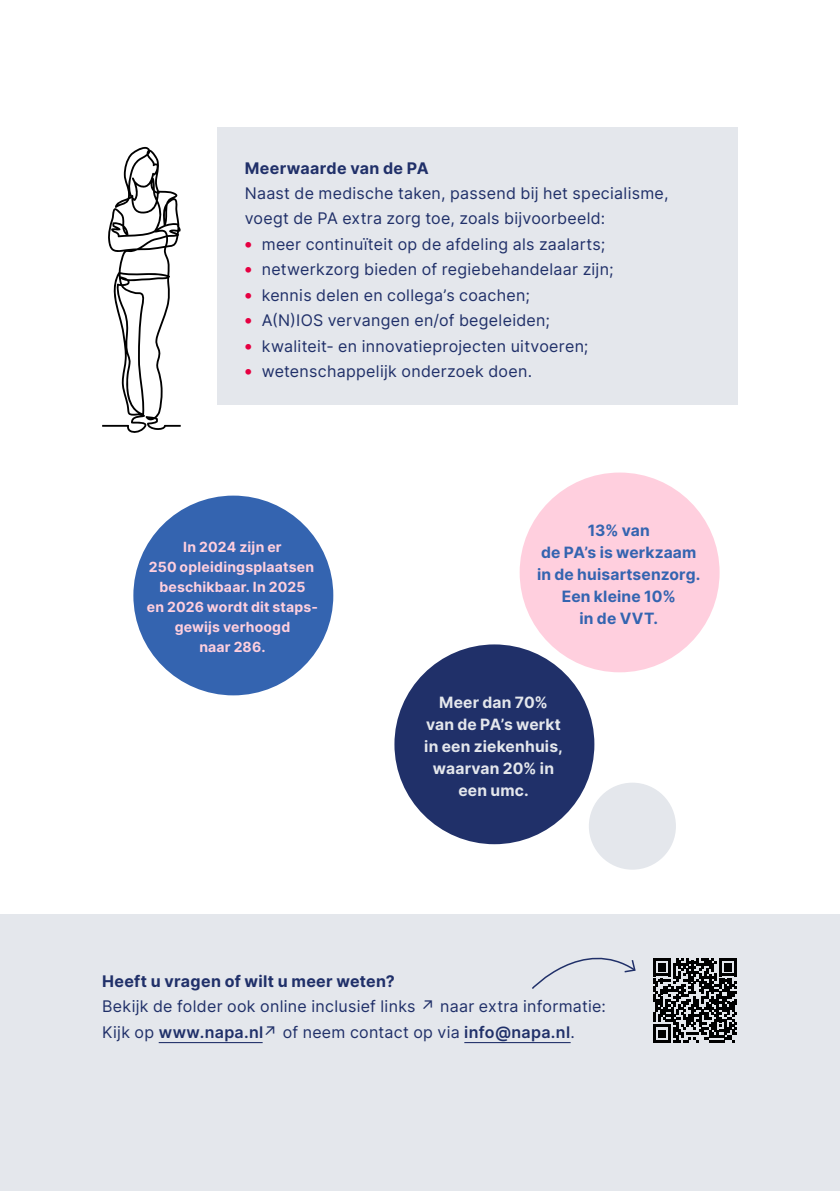
<style>
.page{position:relative;width:840px;height:1191px;background:#fff}
.page>*{position:absolute;margin:0;border:0;box-sizing:border-box;transform-origin:0 0}
.t1{font:16px/25.4px "Inter";letter-spacing:.02em;color:#203069}
.t2{font:700 16px "Inter";letter-spacing:.02em;color:#203069}
.t3{font:700 15.6px/22px "Inter";letter-spacing:.01em;color:#3464b0;text-align:center}
.t4{font:700 15.6px/22px "Inter";letter-spacing:.01em;color:#e4e7ec;text-align:center}
.t5{font:700 14px/20px "Inter";letter-spacing:.015em;color:#ffcfde;text-align:center}
.s1{font-weight:900;font-size:18px;color:#e60041}
.s2{font-weight:600}
</style>
<div class="page">
<div style="left:0;top:914px;width:839px;height:277px;background:#e4e7ec"></div>
<hr style="left:159px;top:1042px;width:103px;height:1px;background:#203069">
<hr style="left:464px;top:1042px;width:106px;height:1px;background:#203069">
<div style="left:133px;top:495px;width:200px;height:200px;background:#3464b0;border-radius:50%"></div>
<div style="left:217px;top:128px;width:520px;height:277px;background:#e4e7ec"></div>
<svg style="left:102px;top:146px;width:79px;height:287px"></svg>
<div style="left:588px;top:782px;width:87px;height:87px;background:#e4e7ec;border-radius:50%"></div>
<div style="left:394px;top:644px;width:200px;height:200px;background:#203069;border-radius:50%"></div>
<div style="left:519px;top:472px;width:200px;height:200px;background:#ffcfde;border-radius:50%"></div>
<svg style="left:653px;top:958px;width:83px;height:84px"></svg>
<svg style="left:532px;top:957px;width:104px;height:32px"></svg>
<p class="t2" style="left:244px;top:156px;width:185px">Meerwaarde van de PA</p>
<p class="t1" style="left:244px;top:180px;width:425px">Naast de medische taken, passend bij het specialisme, voegt de PA extra zorg toe, zoals bijvoorbeeld:</p>
<p class="t1" style="left:244px;top:231px;width:362px"><span class="s1">•</span> meer continuïteit op de afdeling als zaalarts;</p>
<p class="t1" style="left:244px;top:256px;width:370px"><span class="s1">•</span> netwerkzorg bieden of regiebehandelaar zijn;</p>
<p class="t1" style="left:244px;top:282px;width:286px"><span class="s1">•</span> kennis delen en collega’s coachen;</p>
<p class="t1" style="left:244px;top:307px;width:306px"><span class="s1">•</span> A(N)IOS vervangen en/of begeleiden;</p>
<p class="t1" style="left:244px;top:333px;width:345px"><span class="s1">•</span> kwaliteit- en innovatieprojecten uitvoeren;</p>
<p class="t1" style="left:244px;top:358px;width:289px"><span class="s1">•</span> wetenschappelijk onderzoek doen.</p>
<p class="t5" style="left:147px;top:537px;width:173px">In 2024 zijn er<br>250 opleidingsplaatsen beschikbaar. In 2025<br>en 2026 wordt dit staps&shy;gewijs verhoogd<br>naar 286.</p>
<p class="t3" style="left:536px;top:519px;width:165px">13% van<br>de PA’s is werkzaam in de huisartsenzorg.<br>Een kleine 10%<br>in de VVT.</p>
<p class="t4" style="left:424px;top:691px;width:140px">Meer dan 70% van de PA’s werkt in een ziekenhuis, waarvan 20% in een umc.</p>
<p class="t2" style="left:102px;top:969px;width:294px">Heeft u vragen of wilt u meer weten?</p>
<p class="t1" style="left:102px;top:993px;width:505px">Bekijk de folder ook online inclusief links ↗ naar extra informatie:<br>Kijk op <span class="s2">www.napa.nl</span>↗ of neem contact op via <span class="s2">info@napa.nl</span>.</p>
</div>
